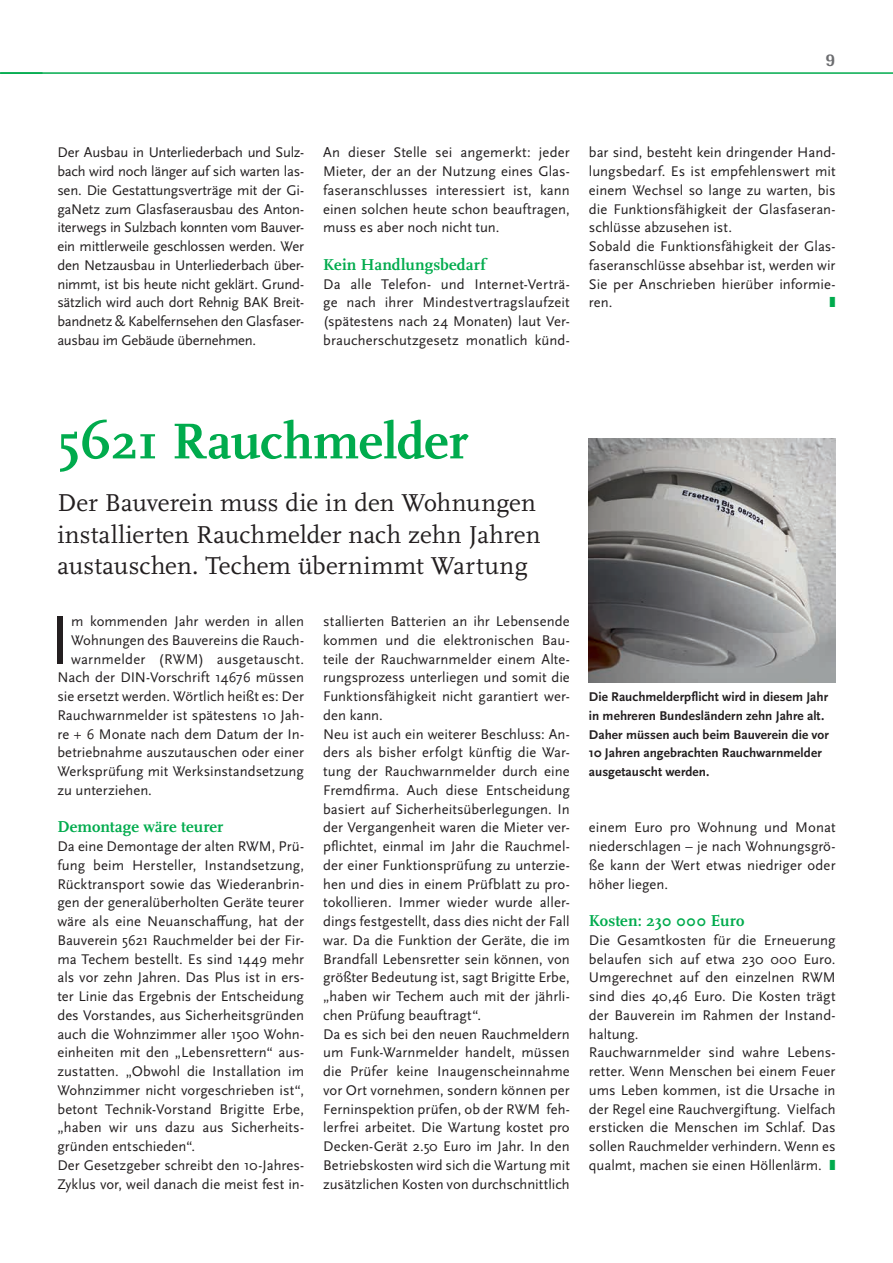
<style>
.page{position:relative;width:893px;height:1263px;background:#fff}
.page>*{position:absolute;margin:0;border:0;box-sizing:border-box;transform-origin:0 0}
.t1{font:71.4px "Scala Sans Pro";color:#231f20}
.t2{font:700 52.5px "Scala Pro";letter-spacing:-.01em;color:#00ab4d}
.t3{font:25.5px/31.5px "Scala Pro";letter-spacing:.005em;color:#231f20}
.t4{font:800 18px "Rotis Semi Sans Std";color:#6c6d70}
.t5{font:700 16.5px "Scala Pro";letter-spacing:.01em;color:#00ab4d}
.t6{font:14.7px/18.8px "Scala Sans Pro";letter-spacing:.005em;color:#231f20}
.t7{font:700 13.2px/18.8px "Scala Sans Pro";letter-spacing:.005em;color:#231f20}
.s1{color:#00ab4d}
</style>
<div class="page">
<img style="left:589px;top:439px;width:247px;height:243px">
<hr style="left:1px;top:72px;width:892px;height:2px;background:#00ab4d">
<p class="t4" style="left:826px;top:48px;width:12px">9</p>
<p class="t6" style="left:57px;top:143px;width:248px;text-align:justify">Der Ausbau in Unterliederbach und Sulz&shy;bach wird noch länger auf sich warten las&shy;sen. Die Gestattungsverträge mit der Gi&shy;gaNetz zum Glasfaserausbau des Anton&shy;iterwegs in Sulzbach konnten vom Bauver&shy;ein mittlerweile geschlossen werden. Wer den Netzausbau in Unterliederbach über&shy;nimmt, ist bis heute nicht geklärt. Grund&shy;sätzlich wird auch dort Rehnig BAK Breit&shy;bandnetz &amp; Kabelfernsehen den Glasfaser&shy;ausbau im Gebäude übernehmen.</p>
<p class="t6" style="left:323px;top:143px;width:248px;text-align:justify">An dieser Stelle sei angemerkt: jeder Mieter, der an der Nutzung eines Glas&shy;faseranschlusses interessiert ist, kann einen solchen heute schon beauftragen, muss es aber noch nicht tun.</p>
<p class="t5" style="left:323px;top:255px;width:164px">Kein Handlungsbedarf</p>
<p class="t6" style="left:323px;top:274px;width:248px;text-align:justify">Da alle Telefon- und Internet-Verträ&shy;ge nach ihrer Mindestvertragslaufzeit (spätestens nach 24 Monaten) laut Ver&shy;braucherschutzgesetz monatlich künd-</p>
<p class="t6" style="left:589px;top:143px;width:248px">bar sind, besteht kein dringender Hand&shy;lungsbedarf. Es ist empfehlenswert mit einem Wechsel so lange zu warten, bis die Funktionsfähigkeit der Glasfaseran&shy;schlüsse abzusehen ist.<br>Sobald die Funktionsfähigkeit der Glas&shy;faseranschlüsse absehbar ist, werden wir Sie per Anschrieben hierüber informie&shy;ren.</p>
<h2 class="t2" style="left:57px;top:411px;width:412px">5621 Rauchmelder</h2>
<h3 class="t3" style="left:57px;top:487px;width:485px">Der Bauverein muss die in den Wohnungen installierten Rauchmelder nach zehn Jahren austauschen. Techem übernimmt Wartung</h3>
<h1 class="t1" style="left:50px;top:599px;width:23px">I</h1>
<p class="t6" style="left:71px;top:612px;width:235px">m kommenden Jahr werden in allen</p>
<p class="t6" style="left:323px;top:612px;width:248px">stallierten Batterien an ihr Lebensende kommen und die elektronischen Bau&shy;teile der Rauchwarnmelder einem Alte&shy;rungsprozess unterliegen und somit die Funktionsfähigkeit nicht garantiert wer&shy;den kann.<br>Neu ist auch ein weiterer Beschluss: An&shy;ders als bisher erfolgt künftig die War&shy;tung der Rauchwarnmelder durch eine Fremdfirma. Auch diese Entscheidung basiert auf Sicherheitsüberlegungen. In der Vergangenheit waren die Mieter ver&shy;pflichtet, einmal im Jahr die Rauchmel&shy;der einer Funktionsprüfung zu unterzie&shy;hen und dies in einem Prüfblatt zu pro&shy;tokollieren. Immer wieder wurde aller&shy;dings festgestellt, dass dies nicht der Fall war. Da die Funktion der Geräte, die im Brandfall Lebensretter sein können, von größter Bedeutung ist, sagt Brigitte Erbe, „haben wir Techem auch mit der jährli&shy;chen Prüfung beauftragt“.<br>Da es sich bei den neuen Rauchmeldern um Funk-Warnmelder handelt, müssen die Prüfer keine Inaugenscheinnahme vor Ort vornehmen, sondern können per Ferninspektion prüfen, ob der RWM feh&shy;lerfrei arbeitet. Die Wartung kostet pro Decken-Gerät 2.50 Euro im Jahr. In den Betriebskosten wird sich die Wartung mit zusätzlichen Kosten von durchschnittlich</p>
<p class="t6" style="left:71px;top:631px;width:234px">Wohnungen des Bauvereins die Rauch-</p>
<p class="t6" style="left:71px;top:649px;width:234px">warnmelder (RWM) ausgetauscht.</p>
<p class="t6" style="left:57px;top:668px;width:248px">Nach der DIN-Vorschrift 14676 müssen</p>
<p class="t6" style="left:57px;top:687px;width:248px">sie ersetzt werden. Wörtlich heißt es: Der</p>
<p class="t6" style="left:57px;top:706px;width:248px">Rauchwarnmelder ist spätestens 10 Jah-</p>
<p class="t6" style="left:57px;top:724px;width:248px">re + 6 Monate nach dem Datum der In-</p>
<p class="t6" style="left:57px;top:743px;width:248px">betriebnahme auszutauschen oder einer</p>
<p class="t6" style="left:57px;top:762px;width:248px">Werksprüfung mit Werksinstandsetzung</p>
<p class="t6" style="left:57px;top:781px;width:96px">zu unterziehen.</p>
<p class="t5" style="left:57px;top:817px;width:168px">Demontage wäre teurer</p>
<p class="t6" style="left:57px;top:837px;width:248px">Da eine Demontage der alten RWM, Prü&shy;fung beim Hersteller, Instandsetzung, Rücktransport sowie das Wiederanbrin&shy;gen der generalüberholten Geräte teurer wäre als eine Neuanschaffung, hat der Bauverein 5621 Rauchmelder bei der Fir&shy;ma Techem bestellt. Es sind 1449 mehr als vor zehn Jahren. Das Plus ist in ers&shy;ter Linie das Ergebnis der Entscheidung des Vorstandes, aus Sicherheitsgründen auch die Wohnzimmer aller 1500 Wohn&shy;einheiten mit den „Lebensrettern“ aus&shy;zustatten. „Obwohl die Installation im Wohnzimmer nicht vorgeschrieben ist“, betont Technik-Vorstand Brigitte Erbe, „haben wir uns dazu aus Sicherheits&shy;gründen entschieden“.<br>Der Gesetzgeber schreibt den 10-Jahres-Zyklus vor, weil danach die meist fest in-</p>
<p class="t7" style="left:589px;top:688px;width:241px">Die Rauchmelderpflicht wird in diesem Jahr in mehreren Bundesländern zehn Jahre alt.<br>Daher müssen auch beim Bauverein die vor 10 Jahren angebrachten Rauchwarnmelder ausgetauscht werden.</p>
<p class="t6" style="left:589px;top:818px;width:248px;text-align:justify">einem Euro pro Wohnung und Monat niederschlagen – je nach Wohnungsgrö&shy;ße kann der Wert etwas niedriger oder höher liegen.</p>
<p class="t5" style="left:589px;top:911px;width:157px">Kosten: 230 000 Euro</p>
<p class="t6" style="left:589px;top:931px;width:248px">Die Gesamtkosten für die Erneuerung belaufen sich auf etwa 230 000 Euro.<br>Umgerechnet auf den einzelnen RWM sind dies 40,46 Euro. Die Kosten trägt der Bauverein im Rahmen der Instand&shy;haltung.<br>Rauchwarnmelder sind wahre Lebens&shy;retter. Wenn Menschen bei einem Feuer ums Leben kommen, ist die Ursache in der Regel eine Rauchvergiftung. Vielfach ersticken die Menschen im Schlaf. Das sollen Rauchmelder verhindern. Wenn es qualmt, machen sie einen Höllenlärm. <span class="s1">❚</span></p>
</div>
